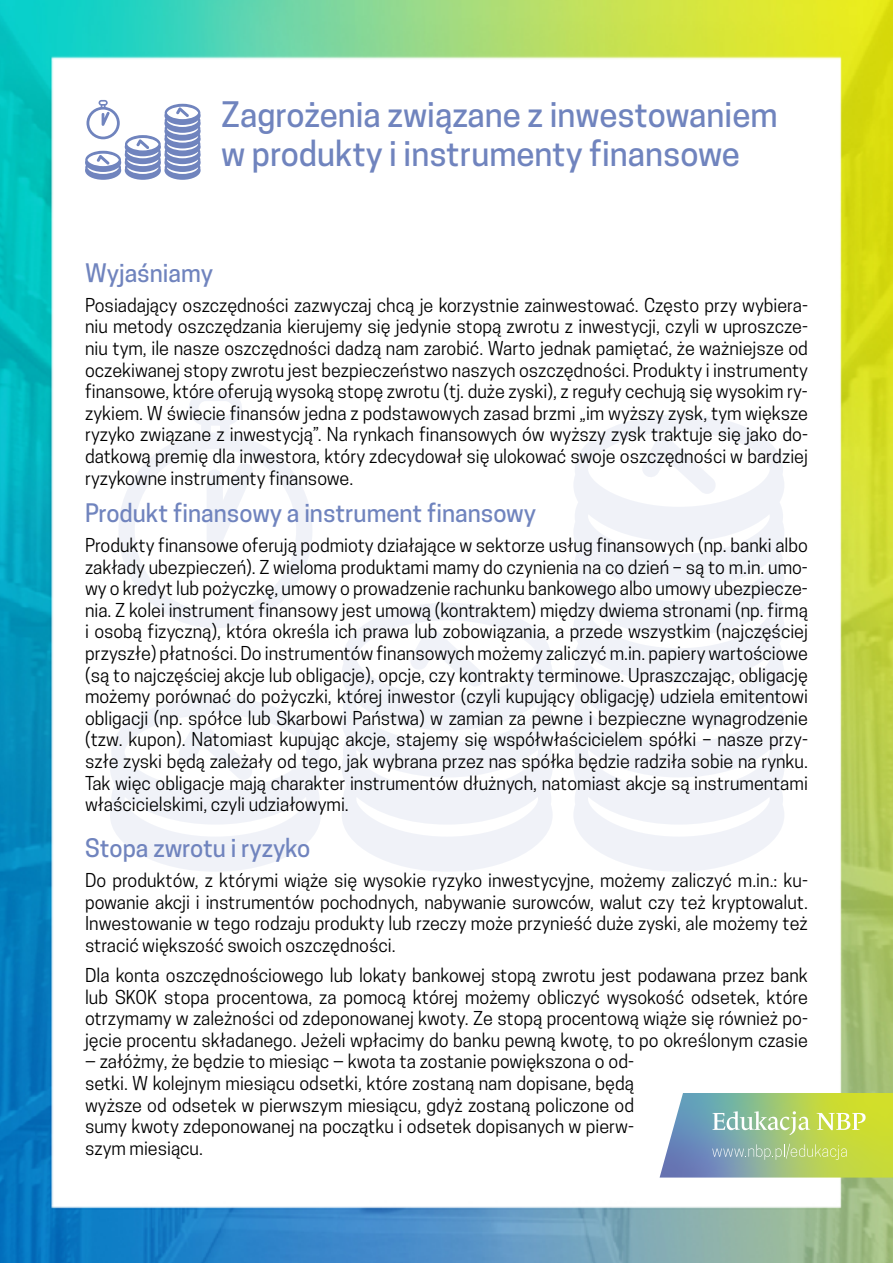
<style>
.page{position:relative;width:893px;height:1263px;background:#fff}
.page>*{position:absolute;margin:0;border:0;box-sizing:border-box;transform-origin:0 0}
.t1{font:500 33px/39.6px "Cooper Hewitt";color:#7084be}
.t2{font:500 24px "Cooper Hewitt";color:#7084be}
.t3{font:18px/21.6px "Cooper Hewitt";color:#000;text-align:justify}
</style>
<div class="page">
<img style="left:0;top:0;width:893px;height:1263px">
<svg style="left:660px;top:1093px;width:233px;height:84px;background:#a7c385"></svg>
<svg style="left:85px;top:100px;width:116px;height:80px"></svg>
<svg style="left:118px;top:391px;width:194px;height:237px"></svg>
<svg style="left:207px;top:462px;width:47px;height:85px"></svg>
<svg style="left:573px;top:414px;width:211px;height:458px;fill:#f0f2f8"></svg>
<svg style="left:342px;top:603px;width:211px;height:269px;fill:#f0f2f8"></svg>
<svg style="left:410px;top:629px;width:75px;height:57px"></svg>
<svg style="left:642px;top:436px;width:74px;height:58px"></svg>
<svg style="left:110px;top:697px;width:211px;height:175px"></svg>
<h1 class="t1" style="left:221px;top:95px;width:558px">Zagrożenia związane z inwestowaniem w produkty i instrumenty finansowe</h1>
<h2 class="t2" style="left:85px;top:258px;width:129px">Wyjaśniamy</h2>
<p class="t3" style="left:85px;top:294px;width:724px">Posiadający oszczędności zazwyczaj chcą je korzystnie zainwestować. Często przy wybiera&shy;niu metody oszczędzania kierujemy się jedynie stopą zwrotu z inwestycji, czyli w uproszcze&shy;niu tym, ile nasze oszczędności dadzą nam zarobić. Warto jednak pamiętać, że ważniejsze od oczekiwanej stopy zwrotu jest bezpieczeństwo naszych oszczędności. Produkty i instrumenty finansowe, które oferują wysoką stopę zwrotu (tj. duże zyski), z reguły cechują się wysokim ry&shy;zykiem. W świecie finansów jedna z podstawowych zasad brzmi „im wyższy zysk, tym większe ryzyko związane z inwestycją”. Na rynkach finansowych ów wyższy zysk traktuje się jako do&shy;datkową premię dla inwestora, który zdecydował się ulokować swoje oszczędności w bardziej ryzykowne instrumenty finansowe.</p>
<h2 class="t2" style="left:85px;top:499px;width:452px">Produkt finansowy a instrument finansowy</h2>
<p class="t3" style="left:85px;top:534px;width:724px">Produkty finansowe oferują podmioty działające w sektorze usług finansowych (np. banki albo zakłady ubezpieczeń). Z wieloma produktami mamy do czynienia na co dzień – są to m.in. umo&shy;wy o kredyt lub pożyczkę, umowy o prowadzenie rachunku bankowego albo umowy ubezpiecze&shy;nia. Z kolei instrument finansowy jest umową (kontraktem) między dwiema stronami (np. firmą i osobą fizyczną), która określa ich prawa lub zobowiązania, a przede wszystkim (najczęściej przyszłe) płatności. Do instrumentów finansowych możemy zaliczyć m.in. papiery wartościowe (są to najczęściej akcje lub obligacje), opcje, czy kontrakty terminowe. Upraszczając, obligację możemy porównać do pożyczki, której inwestor (czyli kupujący obligację) udziela emitentowi obligacji (np. spółce lub Skarbowi Państwa) w zamian za pewne i bezpieczne wynagrodzenie (tzw. kupon). Natomiast kupując akcje, stajemy się współwłaścicielem spółki – nasze przy&shy;szłe zyski będą zależały od tego, jak wybrana przez nas spółka będzie radziła sobie na rynku.<br>Tak więc obligacje mają charakter instrumentów dłużnych, natomiast akcje są instrumentami właścicielskimi, czyli udziałowymi.</p>
<h2 class="t2" style="left:85px;top:834px;width:227px">Stopa zwrotu i ryzyko</h2>
<p class="t3" style="left:85px;top:870px;width:724px">Do produktów, z którymi wiąże się wysokie ryzyko inwestycyjne, możemy zaliczyć m.in.: ku&shy;powanie akcji i instrumentów pochodnych, nabywanie surowców, walut czy też kryptowalut.<br>Inwestowanie w tego rodzaju produkty lub rzeczy może przynieść duże zyski, ale możemy też stracić większość swoich oszczędności.</p>
<p class="t3" style="left:85px;top:964px;width:724px;text-align:left">Dla konta oszczędnościowego lub lokaty bankowej stopą zwrotu jest podawana przez bank lub SKOK stopa procentowa, za pomocą której możemy obliczyć wysokość odsetek, które otrzymamy w zależności od zdeponowanej kwoty. Ze stopą procentową wiąże się również po&shy;jęcie procentu składanego. Jeżeli wpłacimy do banku pewną kwotę, to po określonym czasie ‒ załóżmy, że będzie to miesiąc ‒ kwota ta zostanie powiększona o od-<br>setki. W kolejnym miesiącu odsetki, które zostaną nam dopisane, będą<br>wyższe od odsetek w pierwszym miesiącu, gdyż zostaną policzone od<br>sumy kwoty zdeponowanej na początku i odsetek dopisanych w pierw-<br>szym miesiącu.</p>
</div>
